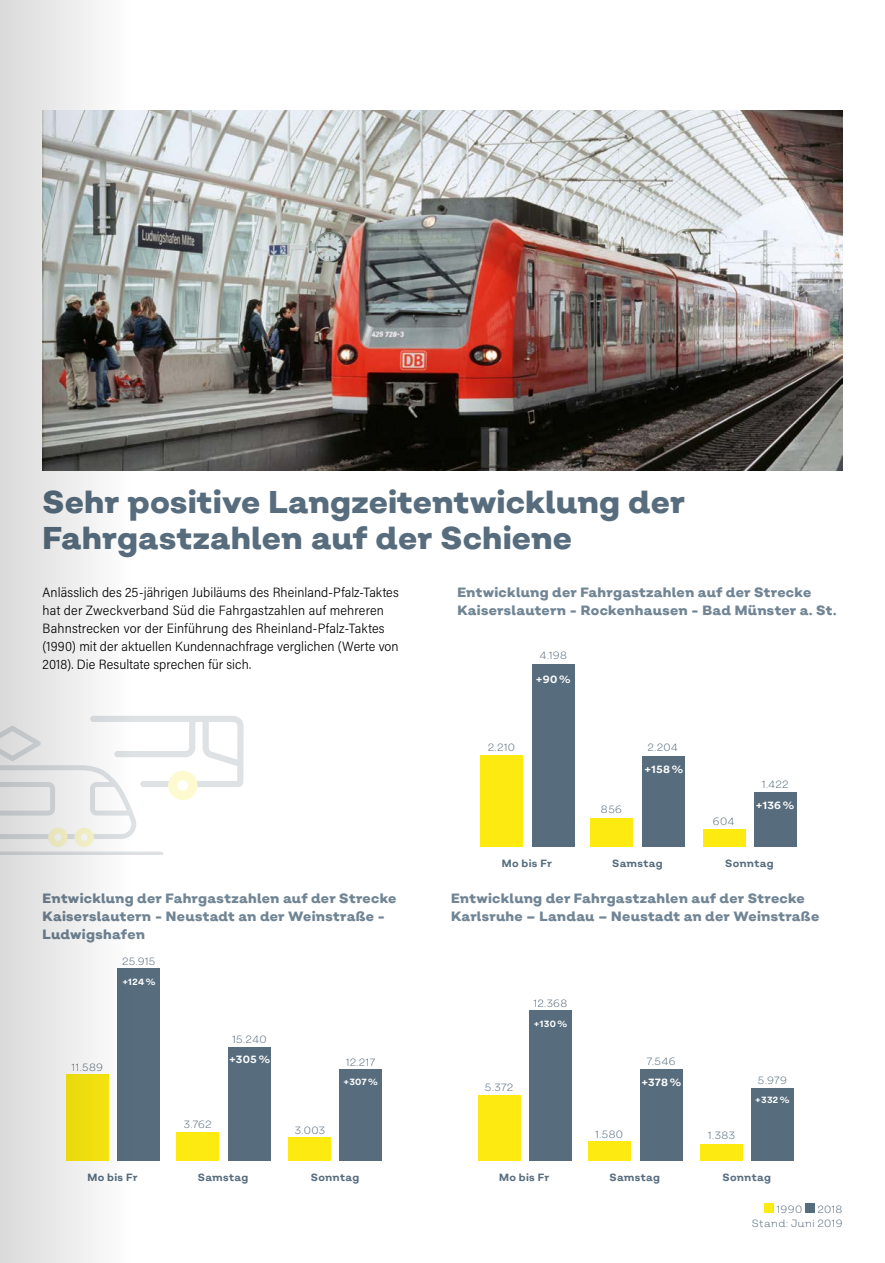
<style>
.page{position:relative;width:885px;height:1263px;background:#fff}
.page>*{position:absolute;margin:0;border:0;box-sizing:border-box;transform-origin:0 0}
.t1{font:800 31.5px/36px "Salvatore";letter-spacing:.005em;color:#576d7e}
.t2{font:800 13.5px/18px "Salvatore";letter-spacing:.015em;color:#718595}
.t3{font:300 13.5px/18px "Acumin Pro Semi Cond";letter-spacing:.01em;color:#000}
.t4{font:300 10.5px/13.5px "Salvatore";letter-spacing:.04em;color:#576d7e;text-align:right}
.t5{font:700 10.5px "Salvatore";letter-spacing:.025em;color:#576d7e}
.t6{font:700 10.5px "Salvatore";letter-spacing:.03em;color:#fff}
.t7{font:700 9px "Salvatore";letter-spacing:.04em;color:#fff}
</style>
<div class="page">
<img style="left:134px;top:111px;width:708px;height:360px">
<div style="left:118px;top:969px;width:42px;height:192px;background:#576d7e"></div>
<div style="left:529px;top:1010px;width:42px;height:151px;background:#576d7e"></div>
<div style="left:339px;top:1069px;width:43px;height:92px;background:#576d7e"></div>
<div style="left:751px;top:1088px;width:42px;height:73px;background:#576d7e"></div>
<div style="left:228px;top:1047px;width:43px;height:114px;background:#576d7e"></div>
<div style="left:640px;top:1069px;width:42px;height:92px;background:#576d7e"></div>
<div style="left:477px;top:1096px;width:43px;height:65px;background:#fcea10"></div>
<div style="left:176px;top:1132px;width:43px;height:29px;background:#fcea10"></div>
<div style="left:588px;top:1142px;width:42px;height:19px;background:#fcea10"></div>
<div style="left:288px;top:1137px;width:43px;height:24px;background:#fcea10"></div>
<div style="left:700px;top:1144px;width:42px;height:17px;background:#fcea10"></div>
<div style="left:764px;top:1203px;width:9px;height:10px;background:#fcea10"></div>
<div style="left:805px;top:1203px;width:9px;height:10px;background:#576d7e"></div>
<div style="left:753px;top:792px;width:43px;height:55px;background:#576d7e"></div>
<div style="left:703px;top:829px;width:42px;height:18px;background:#fcea10"></div>
<div style="left:642px;top:756px;width:43px;height:91px;background:#576d7e"></div>
<div style="left:590px;top:818px;width:43px;height:29px;background:#fcea10"></div>
<div style="left:532px;top:664px;width:42px;height:183px;background:#576d7e"></div>
<div style="left:480px;top:755px;width:43px;height:92px;background:#fcea10"></div>
<svg style="left:134px;top:716px;width:109px;height:139px"></svg>
<svg style="left:0;top:0;width:134px;height:1263px"></svg>
<h1 class="t1" style="left:43px;top:485px;width:644px">Sehr positive Langzeitentwicklung der<br>Fahrgastzahlen auf der Schiene</h1>
<p class="t3" style="left:43px;top:582px;width:357px">Anlässlich des 25-jährigen Jubiläums des Rheinland-Pfalz-Taktes hat der Zweckverband Süd die Fahrgastzahlen auf mehreren Bahnstrecken vor der Einführung des Rheinland-Pfalz-Taktes (1990) mit der aktuellen Kundennachfrage verglichen (Werte von 2018). Die Resultate sprechen für sich.</p>
<p class="t2" style="left:457px;top:583px;width:380px">Entwicklung der Fahrgastzahlen auf der Strecke<br>Kaiserslautern - Rockenhausen - Bad Münster a. St.</p>
<p class="t4" style="left:539px;top:649px;width:29px">4.198</p>
<p class="t6" style="left:535px;top:672px;width:37px">+90%</p>
<p class="t4" style="left:488px;top:740px;width:28px">2.210</p>
<p class="t4" style="left:601px;top:803px;width:22px">856</p>
<p class="t4" style="left:647px;top:740px;width:32px">2.204</p>
<p class="t6" style="left:644px;top:762px;width:41px">+158%</p>
<p class="t5" style="left:502px;top:856px;width:51px">Mo bis Fr</p>
<p class="t5" style="left:612px;top:856px;width:52px">Samstag</p>
<p class="t4" style="left:762px;top:778px;width:28px">1.422</p>
<p class="t4" style="left:712px;top:814px;width:23px">604</p>
<p class="t6" style="left:755px;top:798px;width:41px">+136%</p>
<p class="t5" style="left:725px;top:856px;width:50px">Sonntag</p>
<p class="t2" style="left:43px;top:889px;width:355px">Entwicklung der Fahrgastzahlen auf der Strecke<br>Kaiserslautern - Neustadt an der Weinstraße -<br>Ludwigshafen</p>
<p class="t2" style="left:451px;top:889px;width:369px">Entwicklung der Fahrgastzahlen auf der Strecke<br>Karlsruhe – Landau – Neustadt an der Weinstraße</p>
<p class="t4" style="left:122px;top:954px;width:34px">25.915</p>
<p class="t7" style="left:122px;top:976px;width:35px">+124%</p>
<p class="t4" style="left:72px;top:1060px;width:32px">11.589</p>
<p class="t4" style="left:232px;top:1033px;width:36px">15.240</p>
<p class="t6" style="left:229px;top:1053px;width:43px">+305%</p>
<p class="t4" style="left:184px;top:1117px;width:29px">3.762</p>
<p class="t4" style="left:295px;top:1123px;width:32px">3.003</p>
<p class="t4" style="left:533px;top:996px;width:35px">12.368</p>
<p class="t7" style="left:533px;top:1018px;width:35px">+130%</p>
<p class="t4" style="left:346px;top:1055px;width:31px">12.217</p>
<p class="t4" style="left:646px;top:1054px;width:30px">7.546</p>
<p class="t7" style="left:343px;top:1076px;width:37px">+307%</p>
<p class="t6" style="left:641px;top:1075px;width:42px">+378%</p>
<p class="t4" style="left:485px;top:1080px;width:30px">5.372</p>
<p class="t4" style="left:595px;top:1127px;width:29px">1.580</p>
<p class="t4" style="left:708px;top:1129px;width:28px">1.383</p>
<p class="t4" style="left:757px;top:1074px;width:30px">5.979</p>
<p class="t7" style="left:754px;top:1094px;width:36px">+332%</p>
<p class="t5" style="left:87px;top:1170px;width:51px">Mo bis Fr</p>
<p class="t5" style="left:198px;top:1170px;width:52px">Samstag</p>
<p class="t5" style="left:499px;top:1170px;width:51px">Mo bis Fr</p>
<p class="t5" style="left:609px;top:1170px;width:52px">Samstag</p>
<p class="t5" style="left:311px;top:1170px;width:50px">Sonntag</p>
<p class="t5" style="left:722px;top:1170px;width:50px">Sonntag</p>
<p class="t4" style="left:751px;top:1202px;width:92px">2018<br>Stand: Juni 2019</p>
<p class="t4" style="left:776px;top:1202px;width:27px">1990</p>
</div>
